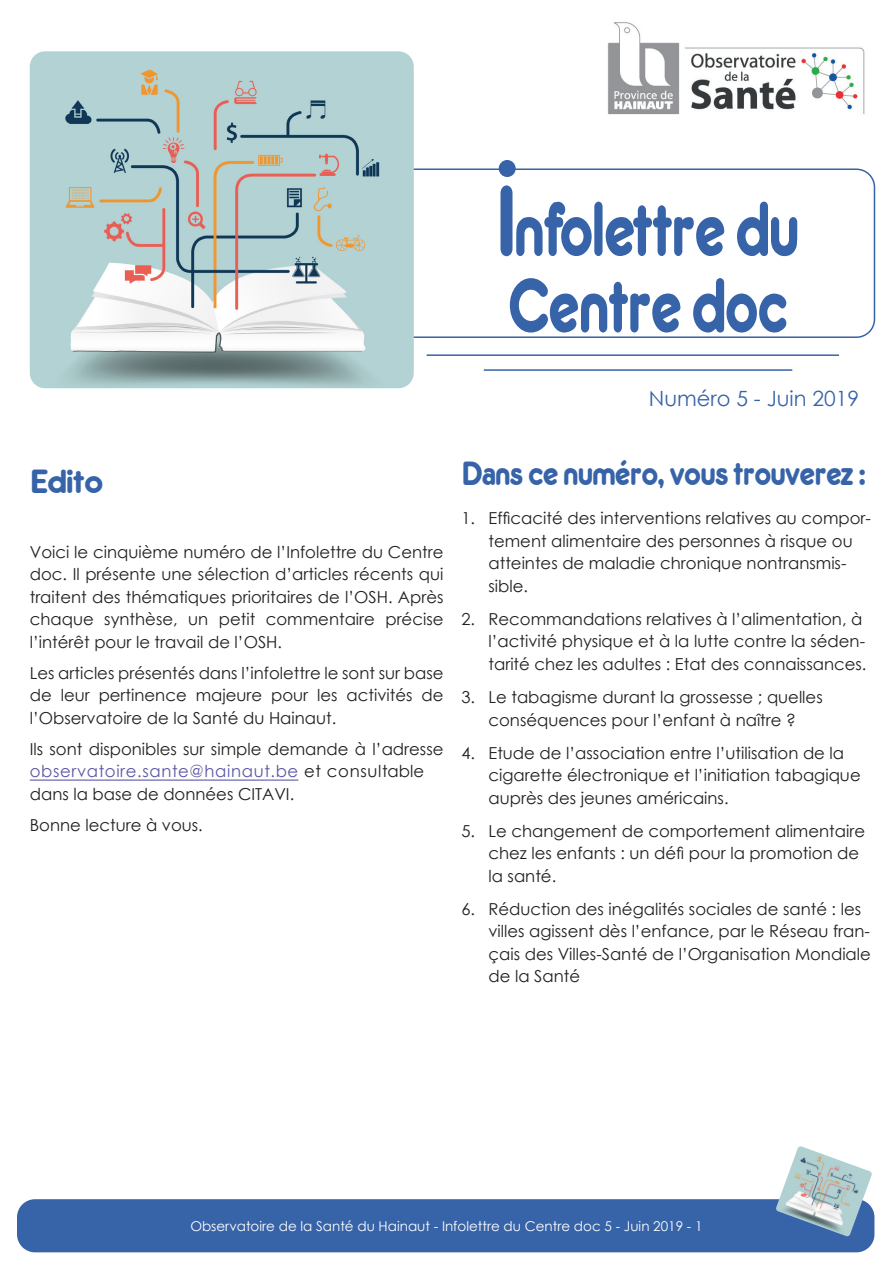
<style>
.page{position:relative;width:893px;height:1263px;background:#fff}
.page>*{position:absolute;margin:0;border:0;box-sizing:border-box;transform-origin:0 0}
.titre_publication{font:68.4px/76.5px "Allgemeine";color:#3763a8;scale:.78 1}
.H1_Titre{font:30px "Allgemeine";color:#3763a8;scale:.88 1}
.H1_Titre-2{font:30px "Allgemeine";color:#3763a8}
.Numéro_-_edition{font:21px "Century Gothic";color:#3763a8}
.t1{font:16.5px/22.5px "Century Gothic";color:#231f20}
.t2{font:13.5px "Century Gothic";color:#fff}
.s1{font-size:88.95px}
.s2{color:#5a57a5}
</style>
<div class="page">
<div style="left:355px;top:168px;width:520px;height:170px;border:2px solid #3763a8;border-radius:18px"></div>
<img style="left:607px;top:22px;width:258px;height:93px">
<div style="left:499px;top:160px;width:17px;height:17px;background:#3763a8;border-radius:50%"></div>
<hr style="left:427px;top:354px;width:412px;height:2px;background:#3763a8">
<hr style="left:484px;top:369px;width:308px;height:2px;background:#3763a8">
<img style="left:30px;top:51px;width:384px;height:337px">
<div style="left:17px;top:1199px;width:857px;height:53px;background:#3763a8;border-radius:18px"></div>
<img style="left:776px;top:1146px;width:96px;height:91px">
<hr style="left:30px;top:780px;width:268px;height:1px;background:#5a57a5">
<p class="titre_publication" style="left:495px;top:190px;width:388px"><span class="s1">I</span>nfolettre du<br>Centre doc</p>
<p class="Numéro_-_edition" style="left:649px;top:384px;width:212px">Numéro 5 - Juin 2019</p>
<p class="H1_Titre-2" style="left:30px;top:459px;width:73px">Edito</p>
<p class="t1" style="left:30px;top:540px;width:415px;text-align:justify">Voici le cinquième numéro de l’Infolettre du Centre doc. Il présente une sélection d’articles récents qui traitent des thématiques prioritaires de l’OSH. Après chaque synthèse, un petit commentaire précise l’intérêt pour le travail de l’OSH.</p>
<p class="t1" style="left:30px;top:661px;width:415px;text-align:justify">Les articles présentés dans l’infolettre le sont sur base de leur pertinence majeure pour les activités de l’Observatoire de la Santé du Hainaut.</p>
<p class="t1" style="left:30px;top:737px;width:415px">Ils sont disponibles sur simple demande à l’adresse <span class="s2">observatoire.sante@hainaut.be</span> et consultable</p>
<p class="t1" style="left:30px;top:778px;width:266px;line-height:31px">dans la base de données CITAVI.<br>Bonne lecture à vous.</p>
<h1 class="H1_Titre" style="left:461px;top:451px;width:460px">Dans ce numéro, vous trouverez :</h1>
<p class="t1" style="left:488px;top:507px;width:384px;text-indent:-27px">1. Efficacité des interventions relatives au compor&shy;tement alimentaire des personnes à risque ou atteintes de maladie chronique nontransmis&shy;sible.</p>
<p class="t1" style="left:488px;top:607px;width:379px;text-indent:-27px">2. Recommandations relatives à l’alimentation, à l’activité physique et à la lutte contre la séden&shy;tarité chez les adultes : Etat des connaissances.</p>
<p class="t1" style="left:461px;top:685px;width:363px;text-align:center">3. Le tabagisme durant la grossesse ; quelles conséquences pour l’enfant à naître ?</p>
<p class="t1" style="left:488px;top:741px;width:374px;text-indent:-27px">4. Etude de l’association entre l’utilisation de la cigarette électronique et l’initiation tabagique auprès des jeunes américains.</p>
<p class="t1" style="left:488px;top:819px;width:378px;text-indent:-27px">5. Le changement de comportement alimentaire chez les enfants : un défi pour la promotion de la santé.</p>
<p class="t1" style="left:488px;top:897px;width:384px;text-indent:-27px">6. Réduction des inégalités sociales de santé : les villes agissent dès l’enfance, par le Réseau fran&shy;çais des Villes-Santé de l’Organisation Mondiale de la Santé</p>
<p class="t2" style="left:190px;top:1216px;width:514px">Observatoire de la Santé du Hainaut - Infolettre du Centre doc 5 - Juin 2019 - 1</p>
</div>
